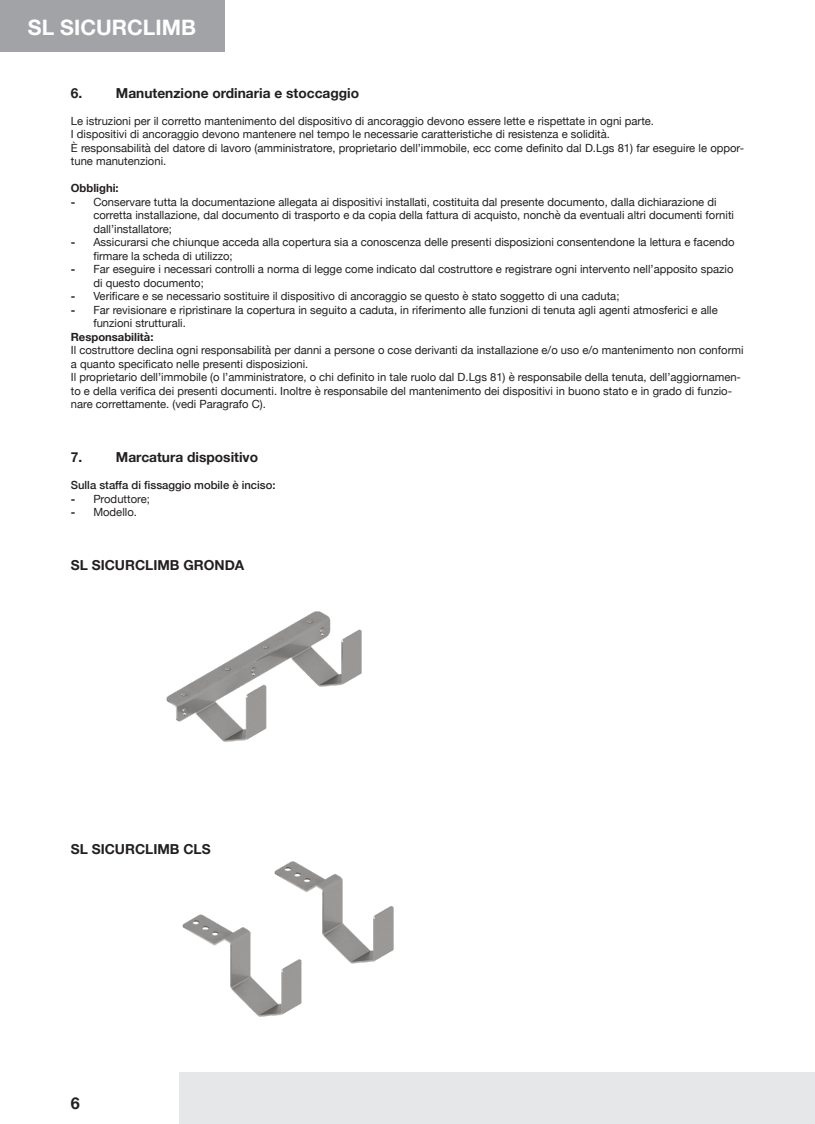
<style>
.page{position:relative;width:815px;height:1124px;background:#fff}
.page>*{position:absolute;margin:0;border:0;box-sizing:border-box;transform-origin:0 0}
.t1{font:700 21.25px "Helvetica Neue";color:#fff}
.t2{font:700 16.25px "Helvetica Neue";color:#231f20}
.t3{font:700 13.75px "Helvetica Neue";color:#231f20}
.t4{font:11.25px/13.5px "Helvetica Neue";color:#231f20}
.t5{font:500 11.25px "Helvetica Neue";color:#231f20}
.t6{font:700 11.25px "Helvetica Neue";color:#231f20}
.s1{font-weight:700}
</style>
<div class="page">
<div style="left:180px;top:1072px;width:635px;height:51px;background:#e6e7e9"></div>
<img style="left:166px;top:611px;width:196px;height:131px">
<img style="left:182px;top:861px;width:212px;height:156px">
<div style="left:0;top:0;width:224px;height:52px;background:#a1a3a6"></div>
<p class="t1" style="left:28px;top:10px;width:170px">SL SICURCLIMB</p>
<p class="t3" style="left:71px;top:82px;width:13px">6.</p>
<p class="t3" style="left:116px;top:82px;width:245px">Manutenzione ordinaria e stoccaggio</p>
<p class="t4" style="left:71px;top:114px;width:585px">Le istruzioni per il corretto mantenimento del dispositivo di ancoraggio devono essere lette e rispettate in ogni parte.</p>
<p class="t4" style="left:71px;top:128px;width:541px">I dispositivi di ancoraggio devono mantenere nel tempo le necessarie caratteristiche di resistenza e solidità.</p>
<p class="t4" style="left:71px;top:141px;width:675px">È responsabilità del datore di lavoro (amministratore, proprietario dell’immobile, ecc come definito dal D.Lgs 81) far eseguire le oppor&shy;tune manutenzioni.</p>
<p class="t6" style="left:71px;top:179px;width:49px">Obblighi:</p>
<p class="t4" style="left:93px;top:195px;width:642px;text-indent:-22px"><span class="s1">-</span> Conservare tutta la documentazione allegata ai dispositivi installati, costituita dal presente documento, dalla dichiarazione di corretta installazione, dal documento di trasporto e da copia della fattura di acquisto, nonchè da eventuali altri documenti forniti dall’installatore;</p>
<p class="t4" style="left:93px;top:236px;width:643px;text-indent:-22px"><span class="s1">-</span> Assicurarsi che chiunque acceda alla copertura sia a conoscenza delle presenti disposizioni consentendone la lettura e facendo firmare la scheda di utilizzo;</p>
<p class="t4" style="left:93px;top:263px;width:642px;text-indent:-22px"><span class="s1">-</span> Far eseguire i necessari controlli a norma di legge come indicato dal costruttore e registrare ogni intervento nell’apposito spazio di questo documento;</p>
<p class="t4" style="left:71px;top:290px;width:550px"><span class="s1">-</span> Verificare e se necessario sostituire il dispositivo di ancoraggio se questo è stato soggetto di una caduta;</p>
<p class="t4" style="left:93px;top:303px;width:626px;text-indent:-22px"><span class="s1">-</span> Far revisionare e ripristinare la copertura in seguito a caduta, in riferimento alle funzioni di tenuta agli agenti atmosferici e alle funzioni strutturali.</p>
<p class="t6" style="left:71px;top:328px;width:84px">Responsabilità:</p>
<p class="t4" style="left:71px;top:344px;width:674px">Il costruttore declina ogni responsabilità per danni a persone o cose derivanti da installazione e/o uso e/o mantenimento non conformi a quanto specificato nelle presenti disposizioni.</p>
<p class="t4" style="left:71px;top:371px;width:672px">Il proprietario dell’immobile (o l’amministratore, o chi definito in tale ruolo dal D.Lgs 81) è responsabile della tenuta, dell’aggiornamen&shy;to e della verifica dei presenti documenti. Inoltre è responsabile del mantenimento dei dispositivi in buono stato e in grado di funzio&shy;nare correttamente. (vedi Paragrafo C).</p>
<p class="t3" style="left:71px;top:446px;width:13px">7.</p>
<p class="t3" style="left:116px;top:446px;width:144px">Marcatura dispositivo</p>
<p class="t5" style="left:71px;top:476px;width:206px">Sulla staffa di fissaggio mobile è inciso:</p>
<p class="t4" style="left:71px;top:492px;width:80px"><span class="s1">-</span> Produttore;</p>
<p class="t4" style="left:71px;top:506px;width:68px"><span class="s1">-</span> Modello.</p>
<p class="t3" style="left:71px;top:554px;width:175px">SL SICURCLIMB GRONDA</p>
<p class="t3" style="left:71px;top:838px;width:141px">SL SICURCLIMB CLS</p>
<h2 class="t2" style="left:71px;top:1090px;width:11px">6</h2>
</div>
